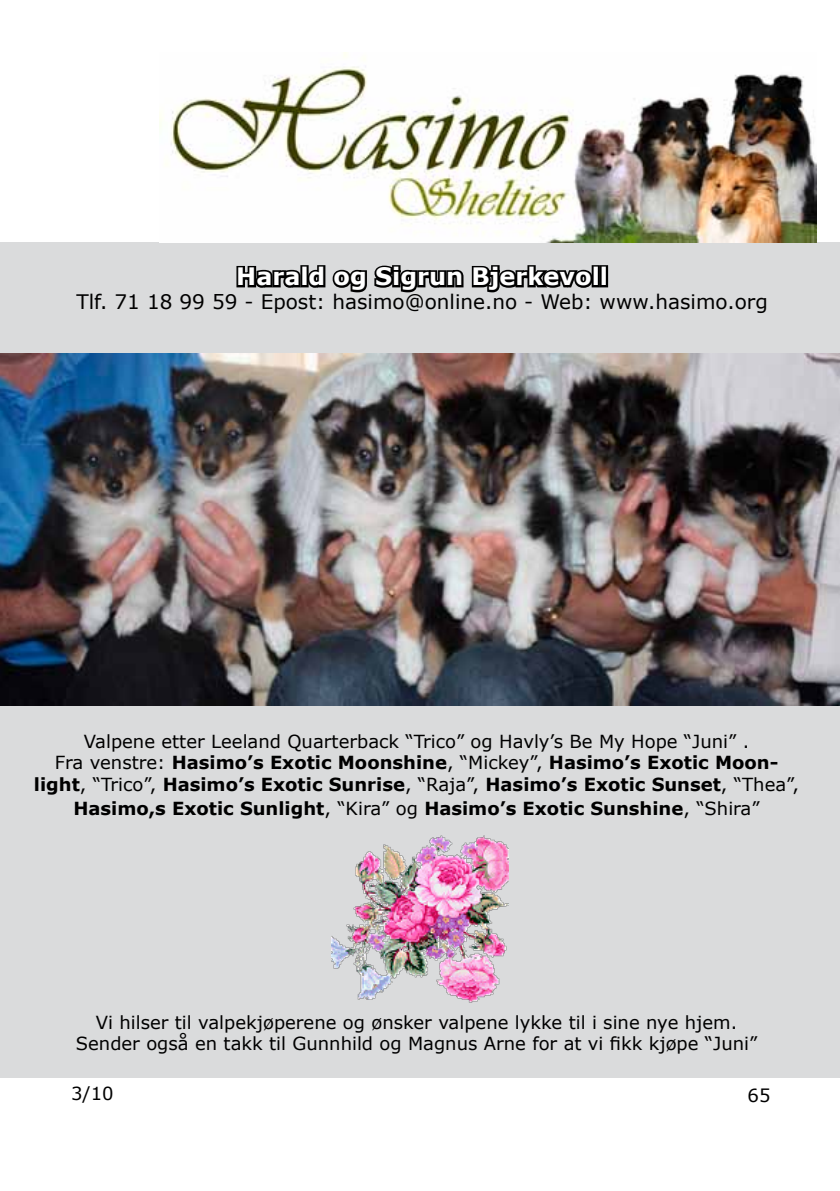
<style>
.page{position:relative;width:840px;height:1191px;background:#fff}
.page>*{position:absolute;margin:0;border:0;box-sizing:border-box;transform-origin:0 0}
.t1{font:700 24px "Verdana";color:#fff}
.t2{font:20px "Verdana";color:#000}
.t3{font:18px/21.6px "Verdana";color:#000;text-align:center}
.t4{font:700 18px "Verdana";color:#000}
.s1{font-weight:700}
.s2{font-weight:400}
</style>
<div class="page">
<div style="left:0;top:242px;width:839px;height:83px;background:#dadbdc"></div>
<div style="left:0;top:325px;width:839px;height:752px;background:#dadbdc"></div>
<svg style="left:236px;top:265px;width:359px;height:28px"></svg>
<div style="left:591px;top:265px;width:8px;height:22px;border:4px solid #000"></div>
<div style="left:599px;top:265px;width:8px;height:22px;border:4px solid #000"></div>
<img style="left:159px;top:52px;width:657px;height:190px">
<img style="left:0;top:353px;width:839px;height:352px">
<img style="left:332px;top:835px;width:175px;height:168px">
<h1 class="t1" style="left:236px;top:261px;width:373px">Harald og Sigrun Bjerkevoll</h1>
<p class="t2" style="left:76px;top:289px;width:692px">Tlf. 71 18 99 59 - Epost: hasimo@online.no - Web: www.hasimo.org</p>
<p class="t3" style="left:34px;top:729px;width:766px">Valpene etter Leeland Quarterback “Trico” og Havly’s Be My Hope “Juni” .<br>Fra venstre: <span class="s1">Hasimo’s Exotic Moonshine</span>, “Mickey”, <span class="s1">Hasimo’s Exotic Moon&shy;light</span>, “Trico”, <span class="s1">Hasimo’s Exotic Sunrise</span>, “Raja”, <span class="s1">Hasimo’s Exotic Sunset</span>, “Thea”,</p>
<p class="t4" style="left:73px;top:797px;width:687px">Hasimo,s Exotic Sunlight<span class="s2">, “Kira” og</span> Hasimo’s Exotic Sunshine<span class="s2">, “Shira”</span></p>
<p class="t3" style="left:76px;top:1010px;width:682px">Vi hilser til valpekjøperene og ønsker valpene lykke til i sine nye hjem.<br>Sender også en takk til Gunnhild og Magnus Arne for at vi fikk kjøpe “Juni”</p>
<p class="t3" style="left:71px;top:1082px;width:44px">3/10</p>
<p class="t3" style="left:747px;top:1084px;width:24px">65</p>
</div>
